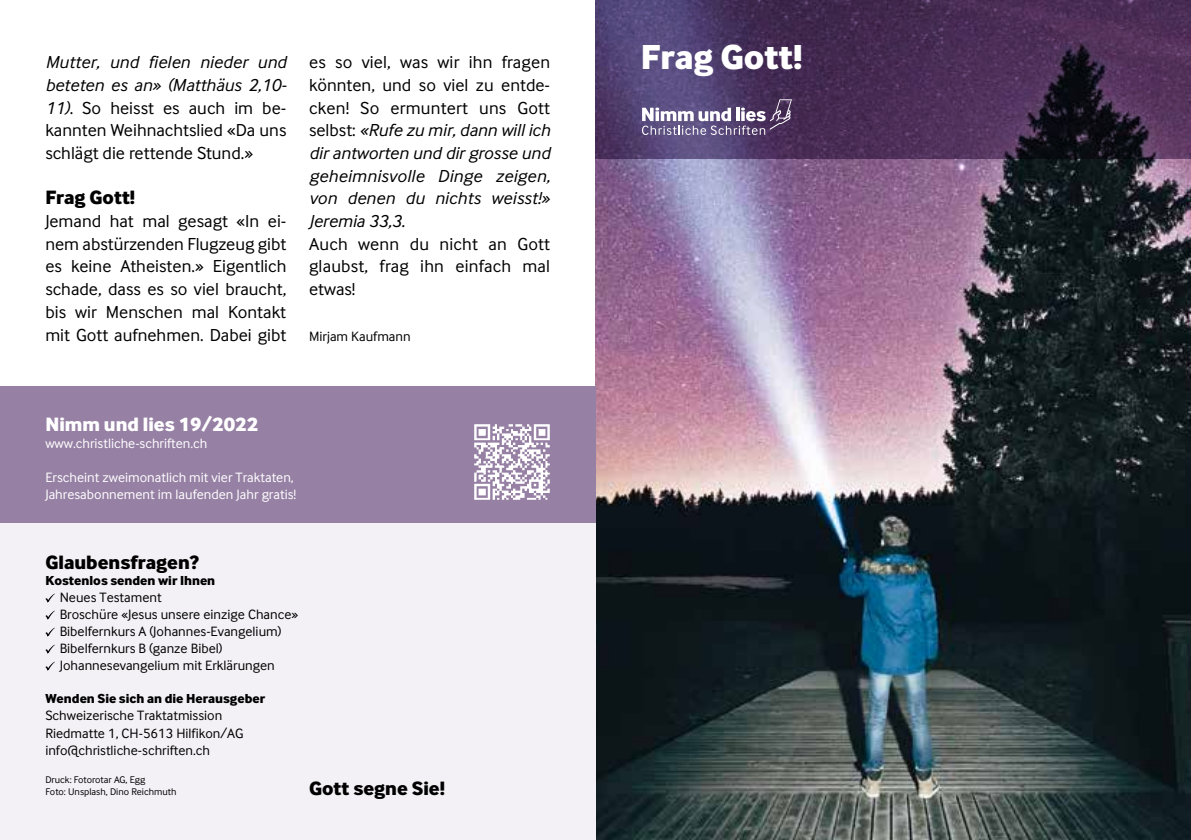
<style>
.page{position:relative;width:1191px;height:840px;background:#fff}
.page>*{position:absolute;margin:0;border:0;box-sizing:border-box;transform-origin:0 0}
.t1{font:36px "Inter Face Corp X Bold";color:#fff}
.t2{font:20px "Inter Face Corp X Bold";color:#000}
.t3{font:20px "Inter Face Corp X Bold";color:#fff}
.t4{font:18px/22.6px "Inter Face Corp";color:#000;text-align:justify}
.t5{font:italic 18px/22.6px "Inter Face Corp";letter-spacing:.01em;color:#000;text-align:justify}
.t6{font:14px/17px "Inter Face Corp";color:#000}
.t7{font:14px/17px "Inter Face Corp";color:#fff}
.t8{font:13.6px "Inter Face Corp X Bold";color:#000}
.t9{font:10px/12px "Inter Face Corp";color:#000}
.s1{font-style:italic}
.s2{font-style:normal}
</style>
<div class="page">
<img style="left:595px;top:159px;width:596px;height:680px">
<svg style="left:595px;top:0;width:596px;height:159px;background:#473057"></svg>
<div style="left:0;top:522px;width:595px;height:317px;background:#f3f1f6"></div>
<svg style="left:45px;top:593px;width:10px;height:9px"></svg>
<svg style="left:45px;top:610px;width:10px;height:9px"></svg>
<svg style="left:45px;top:627px;width:10px;height:9px"></svg>
<svg style="left:45px;top:644px;width:10px;height:9px"></svg>
<svg style="left:45px;top:661px;width:10px;height:9px"></svg>
<div style="left:0;top:386px;width:595px;height:136px;background:#9680a4"></div>
<img style="left:474px;top:424px;width:76px;height:76px">
<svg style="left:642px;top:99px;width:150px;height:36px;background:#7b6e92"></svg>
<p class="t4" style="left:45px;top:51px;width:242px;text-align:left"><span class="s1">Mutter, und fielen nieder und beteten es an» (Matthäus 2,10-<br>11)</span>. So heisst es auch im be-- kannten Weihnachtslied «Da uns schlägt die rettende Stund.»</p>
<p class="t2" style="left:45px;top:185px;width:91px">Frag Gott!</p>
<p class="t4" style="left:45px;top:209px;width:243px">Jemand hat mal gesagt «In ei&shy;nem abstürzenden Flugzeug gibt es keine Atheisten.» Eigentlich schade, dass es so viel braucht, bis wir Menschen mal Kontakt mit Gott aufnehmen. Dabei gibt</p>
<p class="t5" style="left:309px;top:51px;width:243px"><span class="s2">es so viel, was wir ihn fragen könnten, und so viel zu entde&shy;cken! So ermuntert uns Gott selbst:</span> «Rufe zu mir, dann will ich dir antworten und dir grosse und geheimnisvolle Dinge zeigen, von denen du nichts weisst!» Jeremia 33,3.</p>
<p class="t4" style="left:309px;top:232px;width:243px">Auch wenn du nicht an Gott glaubst, frag ihn einfach mal etwas!</p>
<p class="t6" style="left:309px;top:327px;width:103px">Mirjam Kaufmann</p>
<p class="t3" style="left:45px;top:412px;width:214px">Nimm und lies 19/2022</p>
<p class="t7" style="left:45px;top:435px;width:164px">www.christliche-schriften.ch</p>
<p class="t7" style="left:45px;top:469px;width:252px">Erscheint zweimonatlich mit vier Traktaten,<br>Jahresabonnement im laufenden Jahr gratis!</p>
<p class="t2" style="left:45px;top:550px;width:155px">Glaubensfragen?</p>
<p class="t8" style="left:45px;top:572px;width:171px">Kostenlos senden wir Ihnen</p>
<p class="t6" style="left:60px;top:588px;width:240px">Neues Testament<br>Broschüre «Jesus unsere einzige Chance» Bibelfernkurs A (Johannes-Evangelium)<br>Bibelfernkurs B (ganze Bibel)<br>Johannesevangelium mit Erklärungen</p>
<p class="t8" style="left:45px;top:690px;width:221px">Wenden Sie sich an die Herausgeber</p>
<p class="t6" style="left:45px;top:706px;width:200px">Schweizerische Traktatmission<br>Riedmatte 1, CH-5613 Hilfikon/AG info@christliche-schriften.ch</p>
<p class="t9" style="left:45px;top:772px;width:133px">Druck: Fotorotar AG, Egg<br>Foto: Unsplash, Dino Reichmuth</p>
<p class="t2" style="left:309px;top:775px;width:137px">Gott segne Sie!</p>
<h1 class="t1" style="left:641px;top:36px;width:163px">Frag Gott!</h1>
</div>
